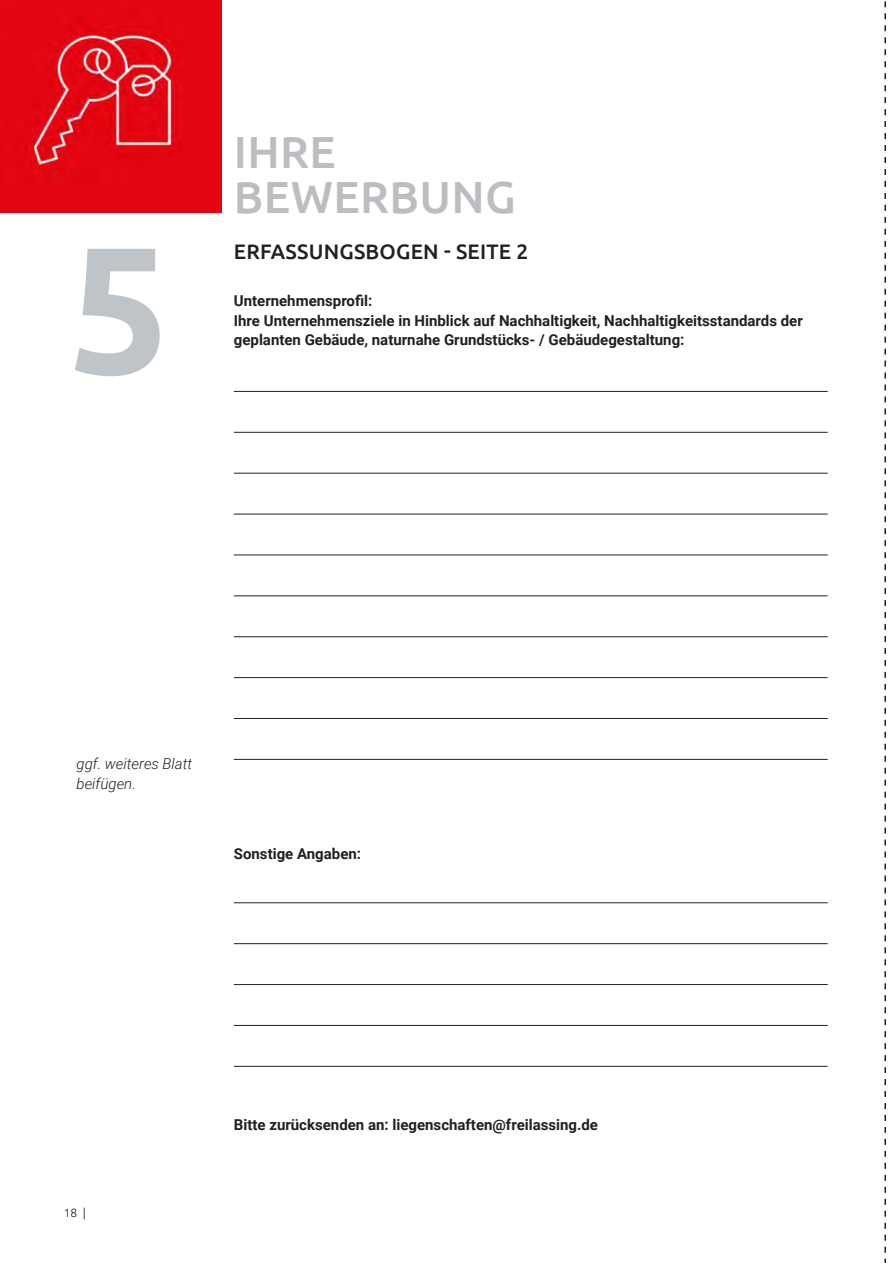
<style>
.page{position:relative;width:893px;height:1263px;background:#fff}
.page>*{position:absolute;margin:0;border:0;box-sizing:border-box;transform-origin:0 0}
.t1{font:700 180px "Ubuntu";color:#bfc4c8}
.t2{font:500 45px/45px "Ubuntu";letter-spacing:.01em;color:#bcbdc0}
.t3{font:500 21px "Ubuntu";letter-spacing:.01em;color:#231f20}
.t4{font:700 15px/19.5px "Roboto";color:#231f20}
.t5{font:italic 300 15px/19.5px "Roboto";color:#231f20}
.t6{font:300 12px "Ubuntu";color:#231f20}
</style>
<div class="page">
<hr style="left:234px;top:391px;width:594px;height:1px;background:#231f20">
<hr style="left:234px;top:432px;width:594px;height:1px;background:#231f20">
<hr style="left:234px;top:473px;width:594px;height:1px;background:#231f20">
<hr style="left:234px;top:514px;width:594px;height:1px;background:#231f20">
<hr style="left:234px;top:555px;width:594px;height:1px;background:#231f20">
<hr style="left:234px;top:596px;width:594px;height:1px;background:#231f20">
<hr style="left:234px;top:636px;width:594px;height:1px;background:#231f20">
<hr style="left:234px;top:677px;width:594px;height:1px;background:#231f20">
<hr style="left:234px;top:718px;width:594px;height:1px;background:#231f20">
<hr style="left:234px;top:759px;width:594px;height:1px;background:#231f20">
<hr style="left:234px;top:902px;width:594px;height:1px;background:#231f20">
<hr style="left:234px;top:943px;width:594px;height:1px;background:#231f20">
<hr style="left:234px;top:984px;width:594px;height:1px;background:#231f20">
<hr style="left:234px;top:1025px;width:594px;height:1px;background:#231f20">
<hr style="left:234px;top:1066px;width:594px;height:1px;background:#231f20">
<svg style="left:884px;top:1px;width:2px;height:1262px"></svg>
<img style="left:0;top:0;width:221px;height:213px">
<h1 class="t1" style="left:68px;top:200px;width:104px">5</h1>
<h2 class="t2" style="left:234px;top:127px;width:284px">IHRE<br>BEWERBUNG</h2>
<h3 class="t3" style="left:234px;top:238px;width:296px">ERFASSUNGSBOGEN - SEITE 2</h3>
<p class="t4" style="left:234px;top:291px;width:570px">Unternehmensprofil:<br>Ihre Unternehmensziele in Hinblick auf Nachhaltigkeit, Nachhaltigkeitsstandards der geplanten Gebäude, naturnahe Grundstücks- / Gebäudegestaltung:</p>
<p class="t5" style="left:77px;top:754px;width:117px">ggf. weiteres Blatt beifügen.</p>
<p class="t4" style="left:234px;top:843px;width:129px">Sonstige Angaben:</p>
<p class="t6" style="left:64px;top:1205px;width:24px">18 |</p>
<p class="t4" style="left:234px;top:1114px;width:366px">Bitte zurücksenden an: liegenschaften@freilassing.de</p>
</div>
